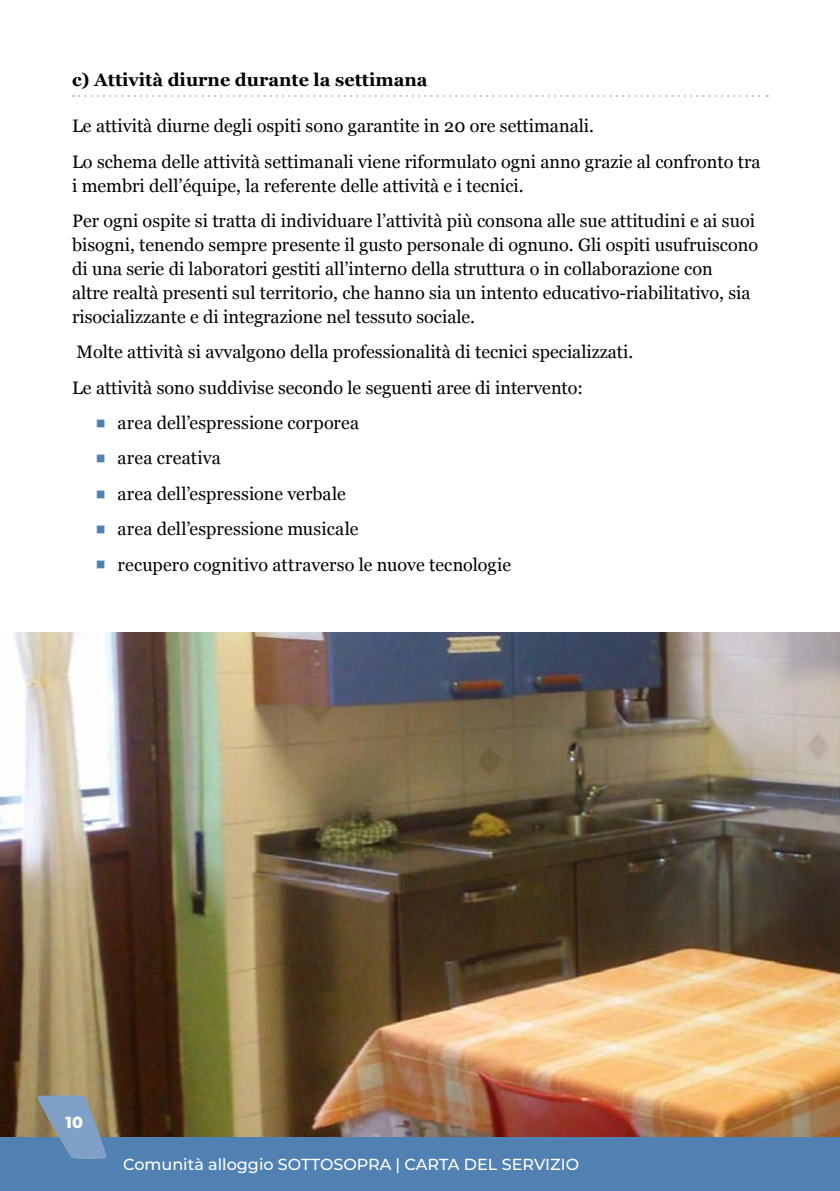
<style>
.page{position:relative;width:840px;height:1191px;background:#fff}
.page>*{position:absolute;margin:0;border:0;box-sizing:border-box;transform-origin:0 0}
.t1{font:18px/35.4px "Georgia";color:#000}
.t2{font:700 18px "Georgia";color:#000}
.t3{font:500 16px "Montserrat";color:#fff}
.t4{font:800 16px "Montserrat";color:#fff}
.s1{color:#5181b2}
</style>
<div class="page">
<svg style="left:73px;top:95px;width:694px;height:2px"></svg>
<img style="left:0;top:632px;width:839px;height:505px">
<div style="left:0;top:1137px;width:839px;height:54px;background:#5181b2"></div>
<svg style="left:37px;top:1095px;width:70px;height:64px"></svg>
<p class="t2" style="left:72px;top:66px;width:357px">c) Attività diurne durante la settimana</p>
<p class="t1" style="left:72px;top:108px;width:689px">Le attività diurne degli ospiti sono garantite in 20 ore settimanali.<br>Lo schema delle attività settimanali viene riformulato ogni anno grazie al confronto tra</p>
<p class="t1" style="left:72px;top:167px;width:684px">i membri dell’équipe, la referente delle attività e i tecnici.<br>Per ogni ospite si tratta di individuare l’attività più consona alle sue attitudini e ai suoi</p>
<p class="t1" style="left:72px;top:232px;width:687px;line-height:24px">bisogni, tenendo sempre presente il gusto personale di ognuno. Gli ospiti usufruiscono di una serie di laboratori gestiti all’interno della struttura o in collaborazione con<br>altre realtà presenti sul territorio, che hanno sia un intento educativo-riabilitativo, sia risocializzante e di integrazione nel tessuto sociale.</p>
<p class="t1" style="left:72px;top:334px;width:562px">Molte attività si avvalgono della professionalità di tecnici specializzati.<br>Le attività sono suddivise secondo le seguenti aree di intervento:</p>
<p class="t1" style="left:95px;top:404px;width:266px"><span class="s1">▪</span> area dell’espressione corporea</p>
<p class="t1" style="left:95px;top:440px;width:128px"><span class="s1">▪</span> area creativa</p>
<p class="t1" style="left:95px;top:475px;width:252px"><span class="s1">▪</span> area dell’espressione verbale</p>
<p class="t1" style="left:95px;top:510px;width:265px"><span class="s1">▪</span> area dell’espressione musicale</p>
<p class="t1" style="left:95px;top:546px;width:417px"><span class="s1">▪</span> recupero cognitivo attraverso le nuove tecnologie</p>
<p class="t4" style="left:66px;top:1110px;width:19px">10</p>
<p class="t3" style="left:123px;top:1153px;width:457px">Comunità alloggio SOTTOSOPRA | CARTA DEL SERVIZIO</p>
</div>
